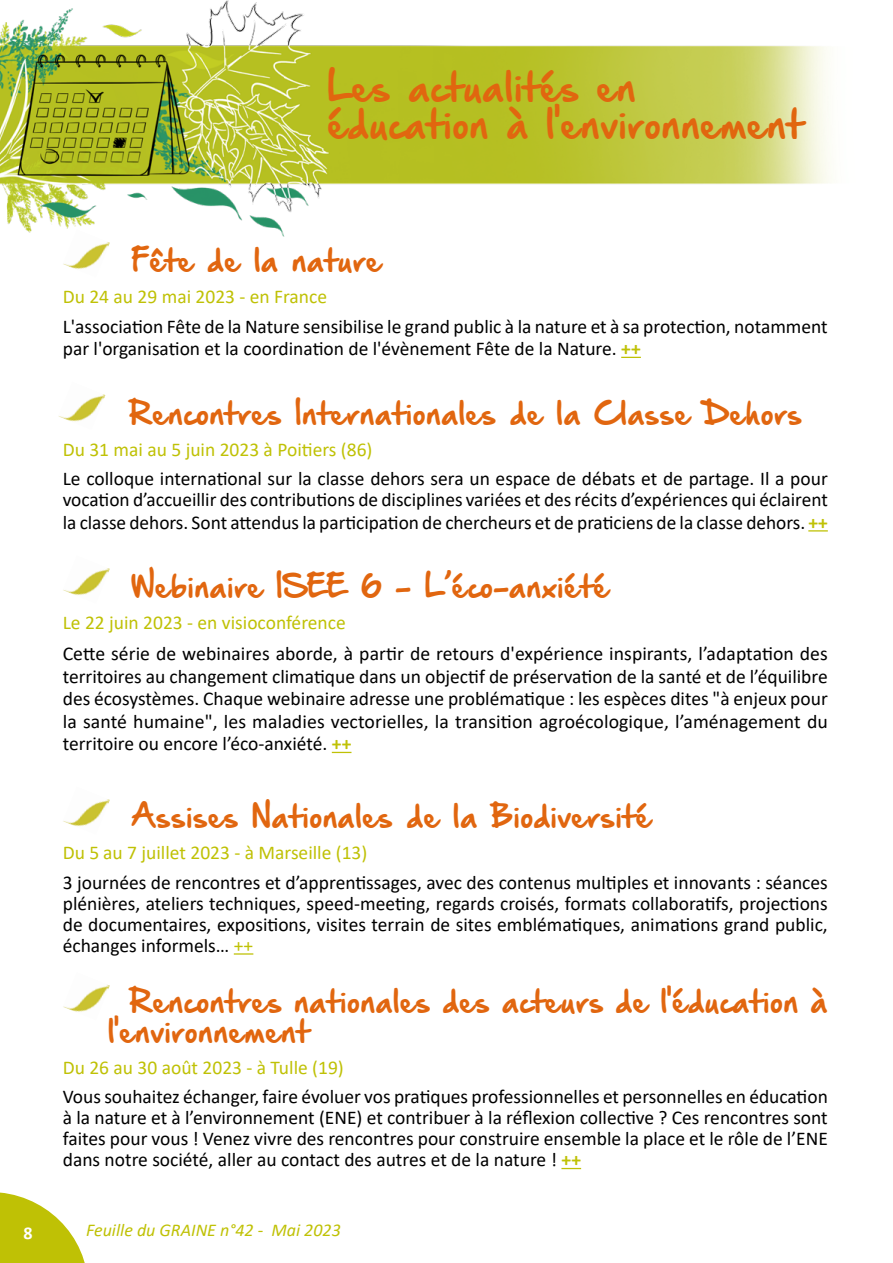
<style>
.page{position:relative;width:893px;height:1263px;background:#fff}
.page>*{position:absolute;margin:0;border:0;box-sizing:border-box;transform-origin:0 0}
.t1{font:34.5px/37.5px "Hand Of Sean Demo";color:#e1660f}
.t2{font:27px/30px "Hand Of Sean Demo";color:#e1660f}
.t3{font:19.5px/21px "Calibri";color:#000;text-align:justify}
.t4{font:19.5px "Calibri";color:#bfc105}
.t5{font:italic 18px "Calibri";color:#bfc105}
.t6{font:700 18px "Calibri";color:#fff}
.s1{font-weight:700;color:#bfc105}
.s2{color:#bfc105}
</style>
<div class="page">
<svg style="left:0;top:1192px;width:85px;height:71px"></svg>
<svg style="left:621px;top:357px;width:20px;height:1px"></svg>
<svg style="left:808px;top:530px;width:20px;height:1px"></svg>
<svg style="left:332px;top:752px;width:19px;height:1px"></svg>
<svg style="left:234px;top:953px;width:19px;height:2px"></svg>
<svg style="left:561px;top:1168px;width:20px;height:1px"></svg>
<img style="left:63px;top:242px;width:47px;height:27px">
<img style="left:63px;top:568px;width:47px;height:27px">
<img style="left:63px;top:799px;width:47px;height:28px">
<img style="left:63px;top:984px;width:47px;height:28px">
<img style="left:0;top:0;width:830px;height:237px">
<img style="left:58px;top:394px;width:47px;height:28px">
<h1 class="t1" style="left:327px;top:71px;width:478px">Les actualités en éducation à l'environnement</h1>
<h2 class="t2" style="left:131px;top:248px;width:252px">Fête de la nature</h2>
<p class="t4" style="left:63px;top:283px;width:266px">Du 24 au 29 mai 2023 - en France</p>
<p class="t3" style="left:63px;top:314px;width:767px;line-height:22.5px">L'association Fête de la Nature sensibilise le grand public à la nature et à sa protection, notamment par l'organisation et la coordination de l'évènement Fête de la Nature. <span class="s1">++</span></p>
<h2 class="t2" style="left:129px;top:400px;width:674px">Rencontres Internationales de la Classe Dehors</h2>
<p class="t4" style="left:63px;top:436px;width:311px">Du 31 mai au 5 juin 2023 à Poitiers (86)</p>
<p class="t3" style="left:63px;top:467px;width:767px;line-height:21.8px">Le colloque international sur la classe dehors sera un espace de débats et de partage. Il a pour vocation d’accueillir des contributions de disciplines variées et des récits d’expériences qui éclairent la classe dehors. Sont attendus la participation de chercheurs et de praticiens de la classe dehors. <span class="s1">++</span></p>
<h2 class="t2" style="left:131px;top:574px;width:480px">Webinaire ISEE 6 - L’éco-anxiété</h2>
<p class="t4" style="left:63px;top:609px;width:284px">Le 22 juin 2023 - en visioconférence</p>
<p class="t3" style="left:63px;top:642px;width:767px;line-height:22.5px">Cette série de webinaires aborde, à partir de retours d'expérience inspirants, l’adaptation des territoires au changement climatique dans un objectif de préservation de la santé et de l’équilibre des écosystèmes. Chaque webinaire adresse une problématique : les espèces dites "à enjeux pour la santé humaine", les maladies vectorielles, la transition agroécologique, l’aménagement du territoire ou encore l’éco-anxiété. <span class="s1">++</span></p>
<h2 class="t2" style="left:131px;top:804px;width:522px">Assises Nationales de la Biodiversité</h2>
<p class="t4" style="left:63px;top:839px;width:306px">Du 5 au 7 juillet 2023 - à Marseille (13)</p>
<p class="t3" style="left:63px;top:871px;width:767px">3 journées de rencontres et d’apprentissages, avec des contenus multiples et innovants : séances plénières, ateliers techniques, speed-meeting, regards croisés, formats collaboratifs, projections de documentaires, expositions, visites terrain de sites emblématiques, animations grand public, échanges informels… <span class="s2">++</span></p>
<h2 class="t2" style="left:108px;top:988px;width:721px;text-indent:22px">Rencontres nationales des acteurs de l'éducation à l'environnement</h2>
<p class="t4" style="left:63px;top:1054px;width:283px">Du 26 au 30 août 2023 - à Tulle (19)</p>
<p class="t3" style="left:63px;top:1086px;width:767px">Vous souhaitez échanger, faire évoluer vos pratiques professionnelles et personnelles en éducation à la nature et à l’environnement (ENE) et contribuer à la réflexion collective ? Ces rencontres sont faites pour vous ! Venez vivre des rencontres pour construire ensemble la place et le rôle de l’ENE dans notre société, aller au contact des autres et de la nature ! <span class="s1">++</span></p>
<p class="t6" style="left:23px;top:1220px;width:11px">8</p>
<p class="t5" style="left:86px;top:1217px;width:256px">Feuille du GRAINE n°42 - Mai 2023</p>
</div>
